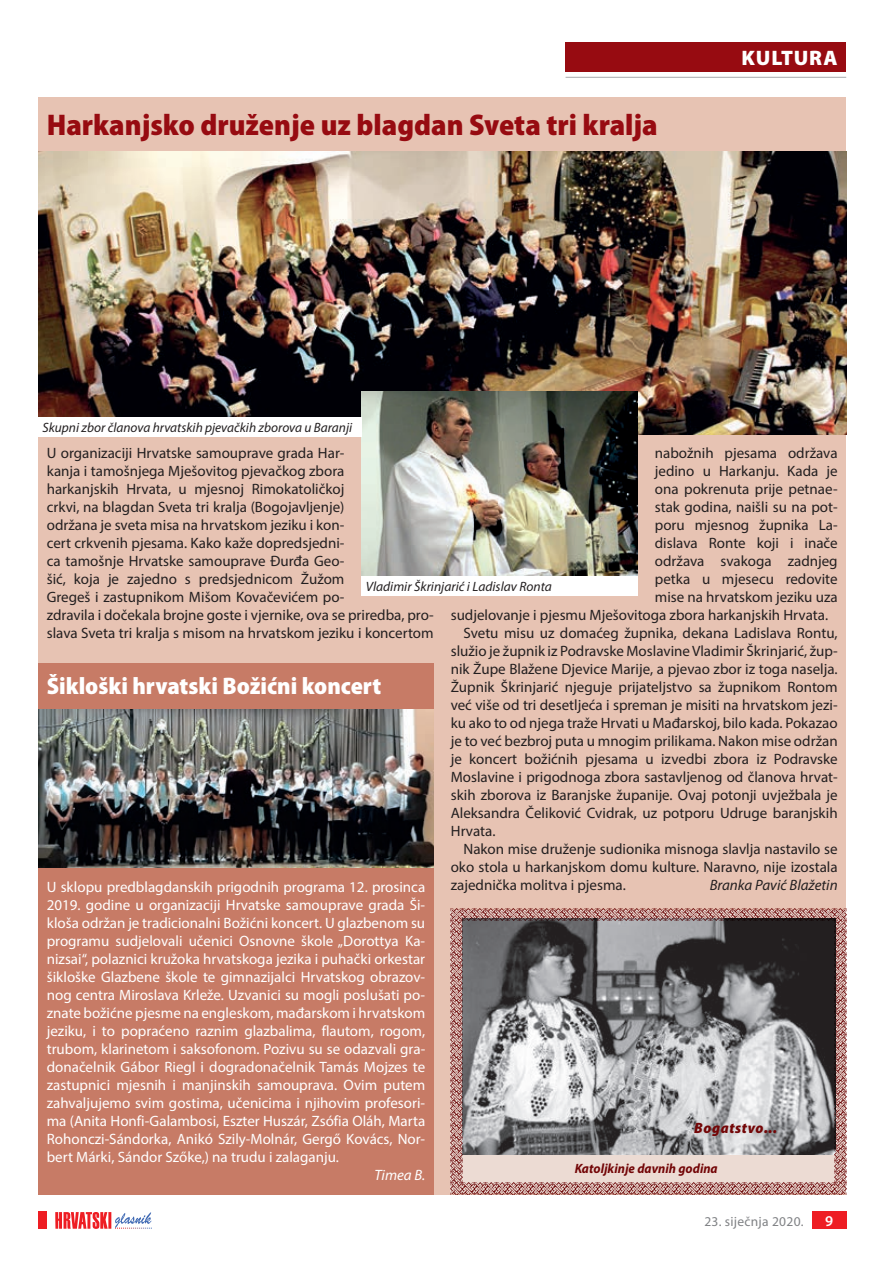
<style>
.page{position:relative;width:893px;height:1263px;background:#fff}
.page>*{position:absolute;margin:0;border:0;box-sizing:border-box;transform-origin:0 0}
.t1{font:900 semi-condensed 30px "Myriad Pro";color:#970b11}
.t2{font:900 semi-condensed 24px "Myriad Pro";color:#fff}
.t3{font:900 21px "Myriad Pro";letter-spacing:.04em;color:#fff}
.t4{font:15px/18px "Myriad Pro";color:#231f20}
.t5{font:15px/18px "Myriad Pro";color:#fff;text-align:justify}
.t6{font:italic 15px "Myriad Pro";color:#231f20}
.t7{font:italic 900 semi-condensed 15px "Myriad Pro";letter-spacing:.04em;color:#730607}
.t8{font:italic 15px "Myriad Pro";color:#fff}
.t9{font:600 15px "Myriad Pro";color:#fff}
.t10{font:italic 13.5px "Myriad Pro";color:#231f20}
.t11{font:italic 700 13.5px "Myriad Pro";color:#730607;scale:.95 1}
.t12{font:13.5px "Myriad Pro";letter-spacing:.02em;color:#808285}
</style>
<div class="page">
<div style="left:812px;top:1212px;width:34px;height:17px;background:#ee1d23"></div>
<svg style="left:55px;top:1212px;width:97px;height:17px"></svg>
<div style="left:38px;top:1212px;width:9px;height:17px;background:#ee1d23"></div>
<div style="left:38px;top:98px;width:808px;height:1097px;background:#e7c3b3"></div>
<div style="left:566px;top:43px;width:280px;height:29px;background:#970b11"></div>
<hr style="left:566px;top:77px;width:280px;height:1px;background:#a8a9ad">
<img style="left:38px;top:152px;width:808px;height:282px">
<img style="left:361px;top:392px;width:277px;height:184px">
<div style="left:38px;top:663px;width:396px;height:532px;background:#c77b66"></div>
<img style="left:38px;top:710px;width:396px;height:157px">
<svg style="left:451px;top:908px;width:395px;height:287px;background:#958d8d"></svg>
<div style="left:38px;top:417px;width:323px;height:20px;background:#fff"></div>
<div style="left:361px;top:576px;width:277px;height:19px;background:#fff"></div>
<h1 class="t1" style="left:47px;top:105px;width:612px">Harkanjsko druženje uz blagdan Sveta tri kralja</h1>
<h3 class="t3" style="left:741px;top:44px;width:97px">KULTURA</h3>
<p class="t10" style="left:43px;top:419px;width:311px">Skupni zbor članova hrvatskih pjevačkih zborova u Baranji</p>
<p class="t4" style="left:47px;top:444px;width:388px">U organizaciji Hrvatske samouprave grada Har-<br>kanja i tamošnjega Mješovitog pjevačkog zbora<br>harkanjskih Hrvata, u mjesnoj Rimokatoličkoj<br>crkvi, na blagdan Sveta tri kralja (Bogojavljenje)<br>održana je sveta misa na hrvatskom jeziku i kon-<br>cert crkvenih pjesama. Kako kaže dopredsjedni-<br>ca tamošnje Hrvatske samouprave Đurđa Geo-<br>šić, koja je zajedno s predsjednicom Žužom<br>Gregeš i zastupnikom Mišom Kovačevićem po-<br>zdravila i dočekala brojne goste i vjernike, ova se priredba, pro&shy;slava Sveta tri kralja s misom na hrvatskom jeziku i koncertom</p>
<p class="t4" style="left:655px;top:444px;width:184px">nabožnih pjesama održava</p>
<p class="t4" style="left:655px;top:462px;width:184px">jedino u Harkanju. Kada je</p>
<p class="t4" style="left:655px;top:480px;width:184px">ona pokrenuta prije petnae-</p>
<p class="t4" style="left:655px;top:498px;width:184px">stak godina, naišli su na pot-</p>
<p class="t4" style="left:655px;top:516px;width:184px">poru mjesnog župnika La-</p>
<p class="t4" style="left:655px;top:534px;width:184px">dislava Ronte koji i inače</p>
<p class="t4" style="left:655px;top:552px;width:184px">održava svakoga zadnjeg</p>
<p class="t4" style="left:655px;top:570px;width:184px">petka u mjesecu redovite</p>
<p class="t4" style="left:655px;top:588px;width:184px">mise na hrvatskom jeziku uza</p>
<p class="t4" style="left:451px;top:606px;width:379px">sudjelovanje i pjesmu Mješovitoga zbora harkanjskih Hrvata.</p>
<p class="t4" style="left:463px;top:624px;width:376px">Svetu misu uz domaćeg župnika, dekana Ladislava Rontu,</p>
<p class="t4" style="left:451px;top:642px;width:388px">služio je župnik iz Podravske Moslavine Vladimir Škrinjarić, žup-</p>
<p class="t4" style="left:451px;top:660px;width:388px">nik Župe Blažene Djevice Marije, a pjevao zbor iz toga naselja.</p>
<p class="t4" style="left:451px;top:678px;width:388px">Župnik Škrinjarić njeguje prijateljstvo sa župnikom Rontom</p>
<p class="t4" style="left:451px;top:696px;width:388px">već više od tri desetljeća i spreman je misiti na hrvatskom jezi-</p>
<p class="t4" style="left:451px;top:714px;width:388px">ku ako to od njega traže Hrvati u Mađarskoj, bilo kada. Pokazao</p>
<p class="t4" style="left:451px;top:732px;width:388px">je to već bezbroj puta u mnogim prilikama. Nakon mise održan</p>
<p class="t4" style="left:451px;top:750px;width:388px">je koncert božićnih pjesama u izvedbi zbora iz Podravske</p>
<p class="t4" style="left:451px;top:768px;width:388px">Moslavine i prigodnoga zbora sastavljenog od članova hrvat-</p>
<p class="t4" style="left:451px;top:786px;width:388px">skih zborova iz Baranjske županije. Ovaj potonji uvježbala je</p>
<p class="t4" style="left:451px;top:804px;width:388px">Aleksandra Čeliković Cvidrak, uz potporu Udruge baranjskih</p>
<p class="t4" style="left:451px;top:822px;width:46px">Hrvata.</p>
<p class="t4" style="left:463px;top:840px;width:376px">Nakon mise druženje sudionika misnoga slavlja nastavilo se</p>
<p class="t4" style="left:451px;top:858px;width:388px">oko stola u harkanjskom domu kulture. Naravno, nije izostala</p>
<p class="t4" style="left:451px;top:876px;width:177px">zajednička molitva i pjesma.</p>
<p class="t6" style="left:710px;top:876px;width:129px">Branka Pavić Blažetin</p>
<p class="t10" style="left:366px;top:578px;width:188px">Vladimir Škrinjarić i Ladislav Ronta</p>
<h2 class="t2" style="left:47px;top:670px;width:336px">Šikloški hrvatski Božićni koncert</h2>
<p class="t5" style="left:47px;top:878px;width:380px">U sklopu predblagdanskih prigodnih programa 12. prosinca 2019. godine u organizaciji Hrvatske samouprave grada Ši&shy;kloša održan je tradicionalni Božićni koncert. U glazbenom su programu sudjelovali učenici Osnovne škole „Dorottya Ka&shy;nizsai“, polaznici kružoka hrvatskoga jezika i puhački orkestar šikloške Glazbene škole te gimnazijalci Hrvatskog obrazov&shy;nog centra Miroslava Krleže. Uzvanici su mogli poslušati po&shy;znate božićne pjesme na engleskom, mađarskom i hrvatskom jeziku, i to popraćeno raznim glazbalima, flautom, rogom, trubom, klarinetom i saksofonom. Pozivu su se odazvali gra&shy;donačelnik Gábor Riegl i dogradonačelnik Tamás Mojzes te zastupnici mjesnih i manjinskih samouprava. Ovim putem zahvaljujemo svim gostima, učenicima i njihovim profesori&shy;ma (Anita Honfi-Galambosi, Eszter Huszár, Zsófia Oláh, Marta Rohonczi-Sándorka, Anikó Szily-Molnár, Gergő Kovács, Nor&shy;bert Márki, Sándor Szőke,) na trudu i zalaganju.</p>
<p class="t8" style="left:375px;top:1166px;width:52px">Timea B.</p>
<p class="t7" style="left:694px;top:1118px;width:85px">Bogatstvo...</p>
<p class="t11" style="left:575px;top:1160px;width:152px">Katoljkinje davnih godina</p>
<p class="t12" style="left:704px;top:1213px;width:101px">23. siječnja 2020.</p>
<p class="t9" style="left:825px;top:1211px;width:10px">9</p>
</div>
